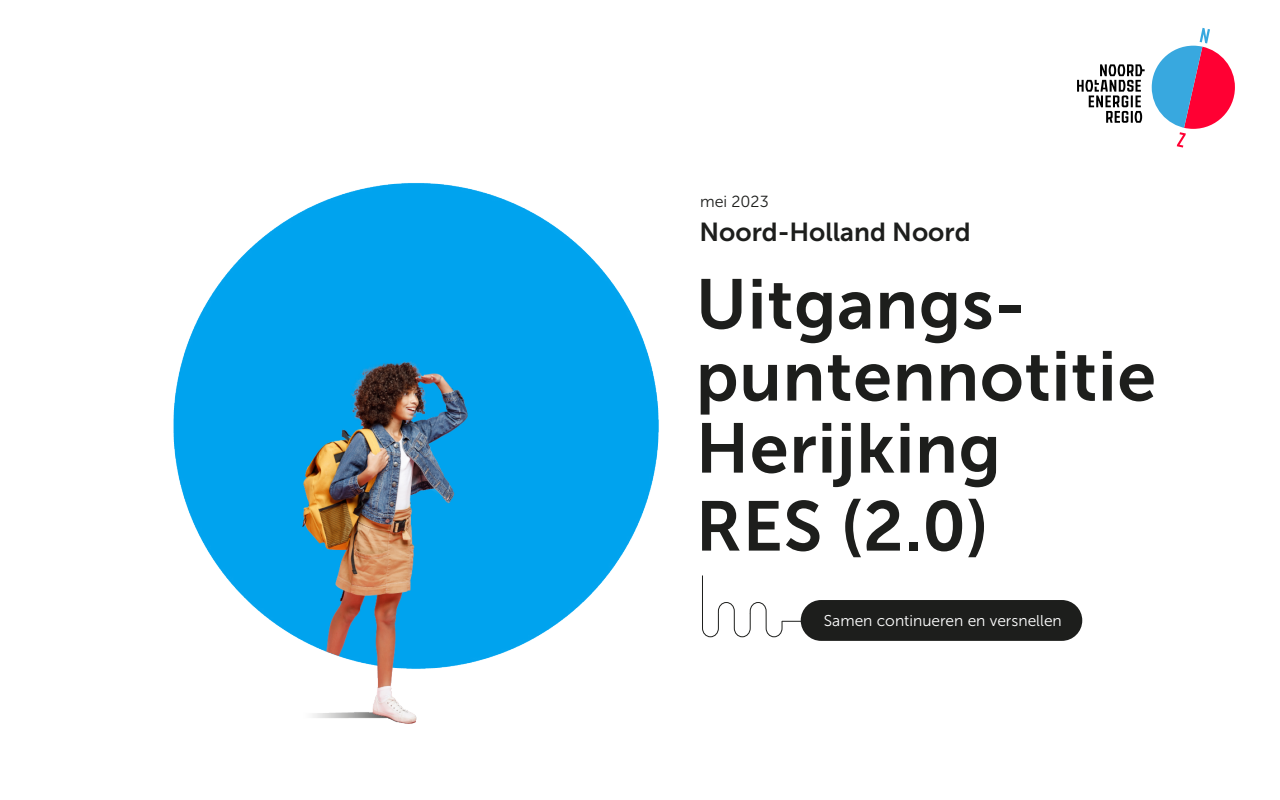
<style>
.page{position:relative;width:1280px;height:800px;background:#fff}
.page>*{position:absolute;margin:0;border:0;box-sizing:border-box;transform-origin:0 0}
.t1{font:70px/72px "Museo Sans 700";letter-spacing:.01em;color:#1d1e1c}
.t2{font:26px "Museo Sans 700";color:#1d1e1c}
.t3{font:16px "Museo Sans 300";color:#1d1e1c}
.t4{font:15.6px "Museo Sans 300";color:#fff}
</style>
<div class="page">
<img style="left:173px;top:183px;width:644px;height:541px">
<div style="left:801px;top:600px;width:281px;height:41px;background:#1d1e1c;border-radius:20px"></div>
<svg style="left:702px;top:575px;width:81px;height:62px"></svg>
<hr style="left:782px;top:621px;width:35px;height:1px;background:#1d1e1c">
<svg style="left:1077px;top:64px;width:68px;height:59px"></svg>
<svg style="left:1152px;top:28px;width:83px;height:120px"></svg>
<p class="t3" style="left:700px;top:193px;width:70px">mei 2023</p>
<p class="t2" style="left:700px;top:217px;width:273px">Noord-Holland Noord</p>
<p class="t1" style="left:696px;top:268px;width:462px">Uitgangs&shy;puntennotitie<br>Herijking</p>
<p class="t1" style="left:696px;top:490px;width:294px">RES (2.0)</p>
<p class="t4" style="left:824px;top:612px;width:239px">Samen continueren en versnellen</p>
</div>
